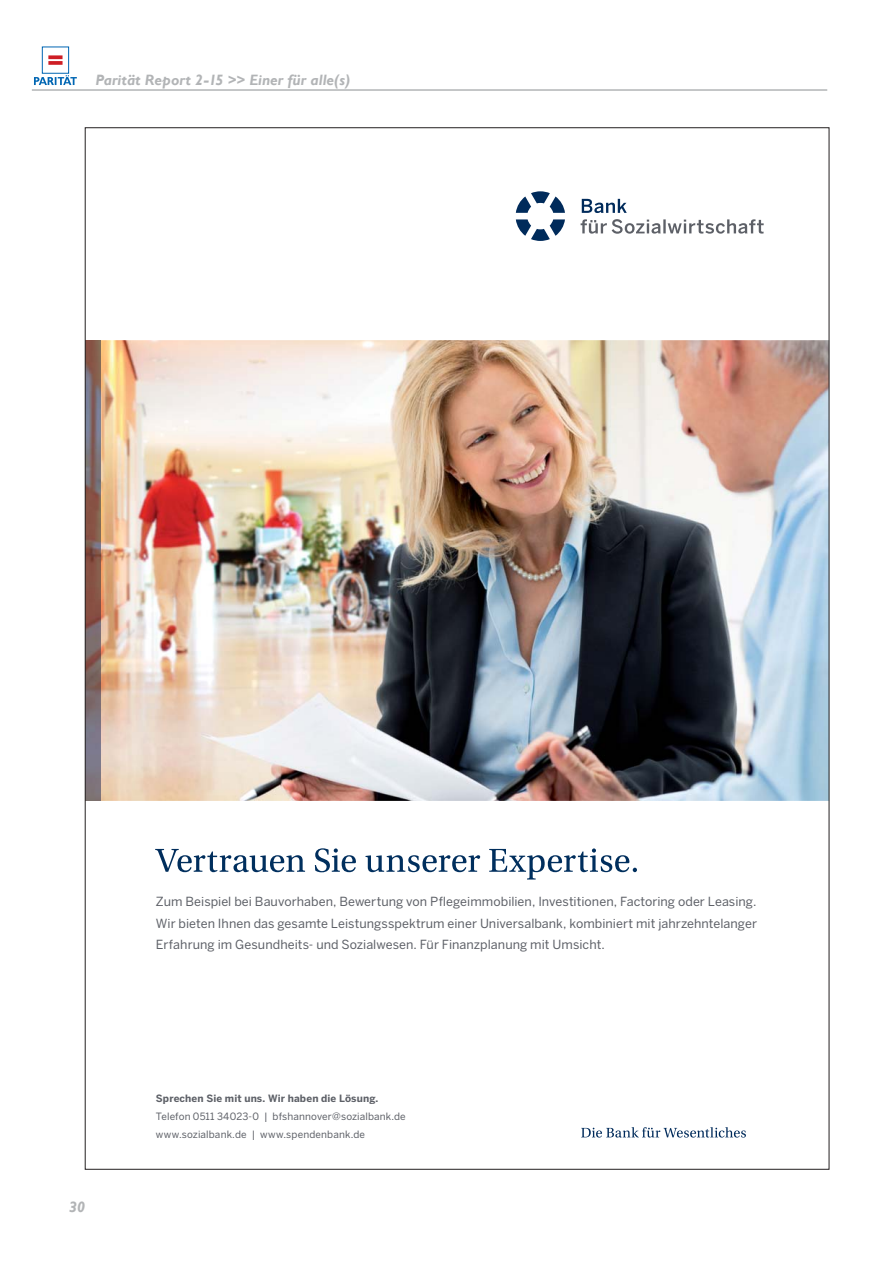
<style>
.page{position:relative;width:893px;height:1263px;background:#fff}
.page>*{position:absolute;margin:0;border:0;box-sizing:border-box;transform-origin:0 0}
.t1{font:italic 700 15px "Gill Sans";color:#b2b4b6}
.t2{font:12.45px/21.3px "Benton Sans";color:#5d6067;text-align:justify}
.t3{font:10.05px/17.7px "Benton Sans";letter-spacing:.015em;color:#5d6067}
.t4{font:700 10.05px "Benton Sans";letter-spacing:.015em;color:#5d6067}
</style>
<div class="page">
<hr style="left:32px;top:89px;width:795px;height:2px;background:#b2b4b6">
<svg style="left:48px;top:55px;width:15px;height:4px"></svg>
<svg style="left:48px;top:61px;width:15px;height:4px"></svg>
<div style="left:42px;top:47px;width:27px;height:27px;border:1px solid #0066b3"></div>
<svg style="left:34px;top:75px;width:43px;height:10px"></svg>
<img style="left:101px;top:340px;width:726px;height:461px">
<img style="left:87px;top:340px;width:14px;height:461px">
<img style="left:183px;top:848px;width:454px;height:31px">
<img style="left:155px;top:848px;width:183px;height:24px">
<svg style="left:581px;top:1127px;width:165px;height:10px"></svg>
<svg style="left:516px;top:191px;width:49px;height:50px"></svg>
<svg style="left:581px;top:219px;width:183px;height:15px"></svg>
<svg style="left:582px;top:199px;width:45px;height:14px"></svg>
<p class="t1" style="left:96px;top:71px;width:256px">Parität Report 2-15 &gt;&gt; Einer für alle(s)</p>
<p class="t1" style="left:69px;top:1198px;width:17px">30</p>
<p class="t2" style="left:156px;top:892px;width:603px">Zum Beispiel bei Bauvorhaben, Bewertung von Pflegeimmobilien, Investitionen, Factoring oder Leasing.<br>Wir bieten Ihnen das gesamte Leistungsspektrum einer Universalbank, kombiniert mit jahrzehntelanger Erfahrung im Gesundheits- und Sozialwesen. Für Finanzplanung mit Umsicht.</p>
<p class="t4" style="left:156px;top:1094px;width:224px">Sprechen Sie mit uns. Wir haben die Lösung.</p>
<p class="t3" style="left:156px;top:1108px;width:251px">Telefon 0511 34023-0 | bfshannover@sozialbank.de www.sozialbank.de | www.spendenbank.de</p>
</div>
